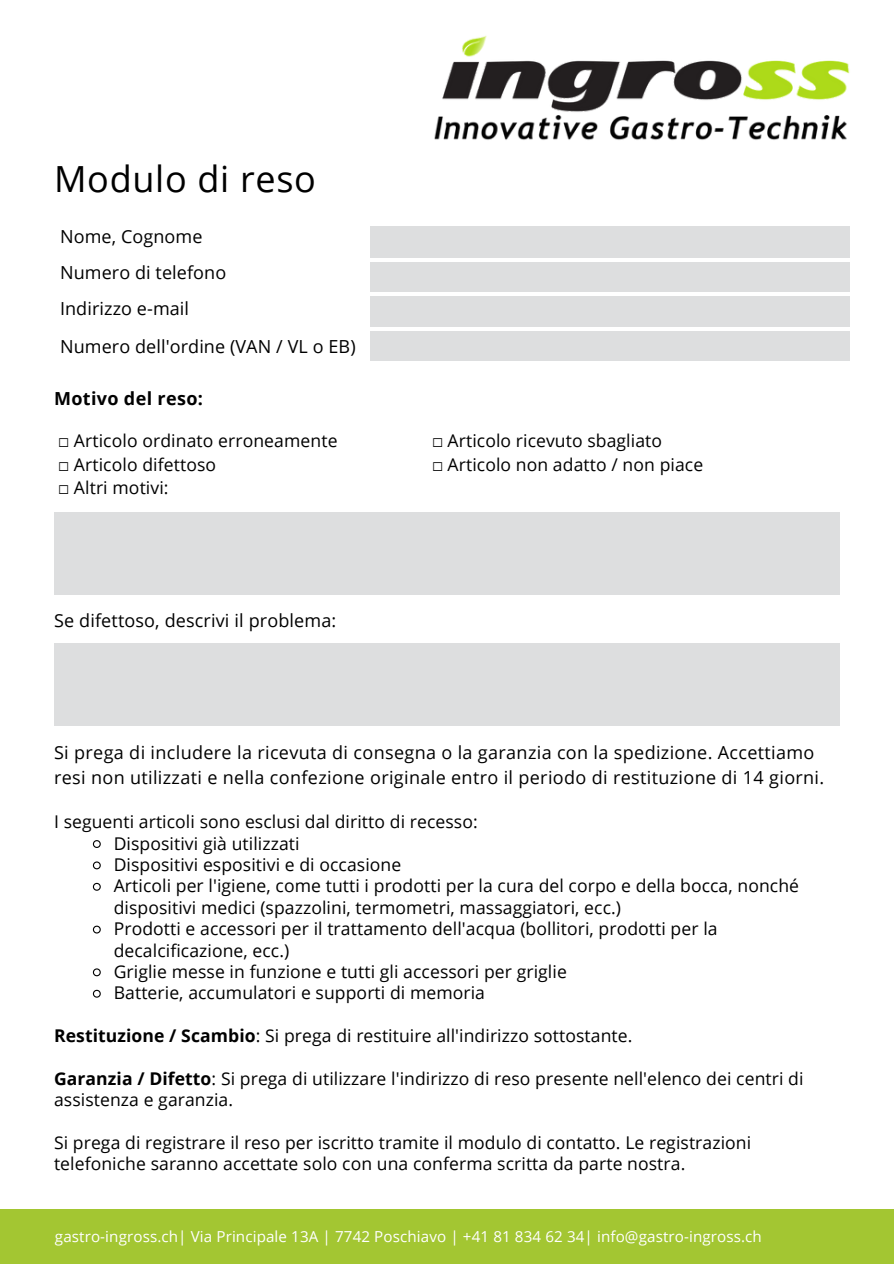
<style>
.page{position:relative;width:894px;height:1264px;background:#fff}
.page>*{position:absolute;margin:0;border:0;box-sizing:border-box;transform-origin:0 0}
.t1{font:36px "Open Sans";letter-spacing:.02em;color:#000}
.t2{font:18px/36.3px "Open Sans";letter-spacing:.02em;color:#000}
.t3{font:700 18px "Open Sans";letter-spacing:.02em;color:#000}
.t4{font:17.55px/21.3px "Open Sans";letter-spacing:.005em;color:#000}
.t5{font:15.15px "Open Sans";letter-spacing:.01em;color:#fff}
.s1{font-family:"Free Mono"}
.s2{font-weight:700}
</style>
<div class="page">
<div style="left:0;top:1209px;width:893px;height:54px;background:#a3c632"></div>
<div style="left:54px;top:512px;width:785px;height:82px;background:#dddedf"></div>
<div style="left:54px;top:643px;width:785px;height:82px;background:#dddedf"></div>
<div style="left:370px;top:226px;width:480px;height:135px;background:#dddedf"></div>
<hr style="left:366px;top:259px;width:487px;height:3px;background:#fff">
<hr style="left:366px;top:292px;width:487px;height:3px;background:#fff">
<hr style="left:366px;top:327px;width:487px;height:3px;background:#fff">
<img style="left:434px;top:35px;width:416px;height:105px">
<svg style="left:92px;top:840px;width:9px;height:8px"></svg>
<svg style="left:92px;top:861px;width:9px;height:9px"></svg>
<svg style="left:92px;top:882px;width:9px;height:9px"></svg>
<svg style="left:92px;top:925px;width:9px;height:9px"></svg>
<svg style="left:92px;top:968px;width:9px;height:9px"></svg>
<svg style="left:92px;top:989px;width:9px;height:9px"></svg>
<h1 class="t1" style="left:54px;top:154px;width:263px">Modulo di reso</h1>
<h3 class="t2" style="left:60px;top:218px;width:297px">Nome, Cognome<br>Numero di telefono<br>Indirizzo e-mail<br>Numero dell'ordine (VAN / VL o EB)</h3>
<h3 class="t3" style="left:54px;top:386px;width:150px">Motivo del reso:</h3>
<h3 class="t4" style="left:59px;top:428px;width:280px;line-height:23.7px"><span class="s1">☐</span> Articolo ordinato erroneamente <span class="s1">☐</span> Articolo difettoso<br><span class="s1">☐</span> Altri motivi:</h3>
<h3 class="t4" style="left:432px;top:428px;width:272px;line-height:23.7px"><span class="s1">☐</span> Articolo ricevuto sbagliato<br><span class="s1">☐</span> Articolo non adatto / non piace</h3>
<h3 class="t2" style="left:54px;top:601px;width:284px">Se difettoso, descrivi il problema:</h3>
<h2 class="t2" style="left:54px;top:739px;width:771px;line-height:24.8px">Si prega di includere la ricevuta di consegna o la garanzia con la spedizione. Accettiamo resi non utilizzati e nella confezione originale entro il periodo di restituzione di 14 giorni.</h2>
<h3 class="t4" style="left:54px;top:810px;width:425px">I seguenti articoli sono esclusi dal diritto di recesso:</h3>
<h3 class="t4" style="left:114px;top:832px;width:187px">Dispositivi già utilizzati</h3>
<h3 class="t4" style="left:114px;top:853px;width:289px">Dispositivi espositivi e di occasione</h3>
<p class="t4" style="left:114px;top:875px;width:686px">Articoli per l'igiene, come tutti i prodotti per la cura del corpo e della bocca, nonché dispositivi medici (spazzolini, termometri, massaggiatori, ecc.)</p>
<p class="t4" style="left:114px;top:917px;width:605px">Prodotti e accessori per il trattamento dell'acqua (bollitori, prodotti per la decalcificazione, ecc.)</p>
<p class="t4" style="left:114px;top:960px;width:454px">Griglie messe in funzione e tutti gli accessori per griglie</p>
<p class="t4" style="left:114px;top:981px;width:373px">Batterie, accumulatori e supporti di memoria</p>
<p class="t4" style="left:54px;top:1024px;width:579px"><span class="s2">Restituzione / Scambio</span>: Si prega di restituire all'indirizzo sottostante.</p>
<p class="t4" style="left:54px;top:1067px;width:750px"><span class="s2">Garanzia / Difetto</span>: Si prega di utilizzare l'indirizzo di reso presente nell'elenco dei centri di assistenza e garanzia.</p>
<h3 class="t4" style="left:54px;top:1131px;width:698px">Si prega di registrare il reso per iscritto tramite il modulo di contatto. Le registrazioni telefoniche saranno accettate solo con una conferma scritta da parte nostra.</h3>
<p class="t5" style="left:55px;top:1225px;width:708px">gastro-ingross.ch| Via Principale 13A | 7742 Poschiavo | +41 81 834 62 34| info@gastro-ingross.ch</p>
</div>
